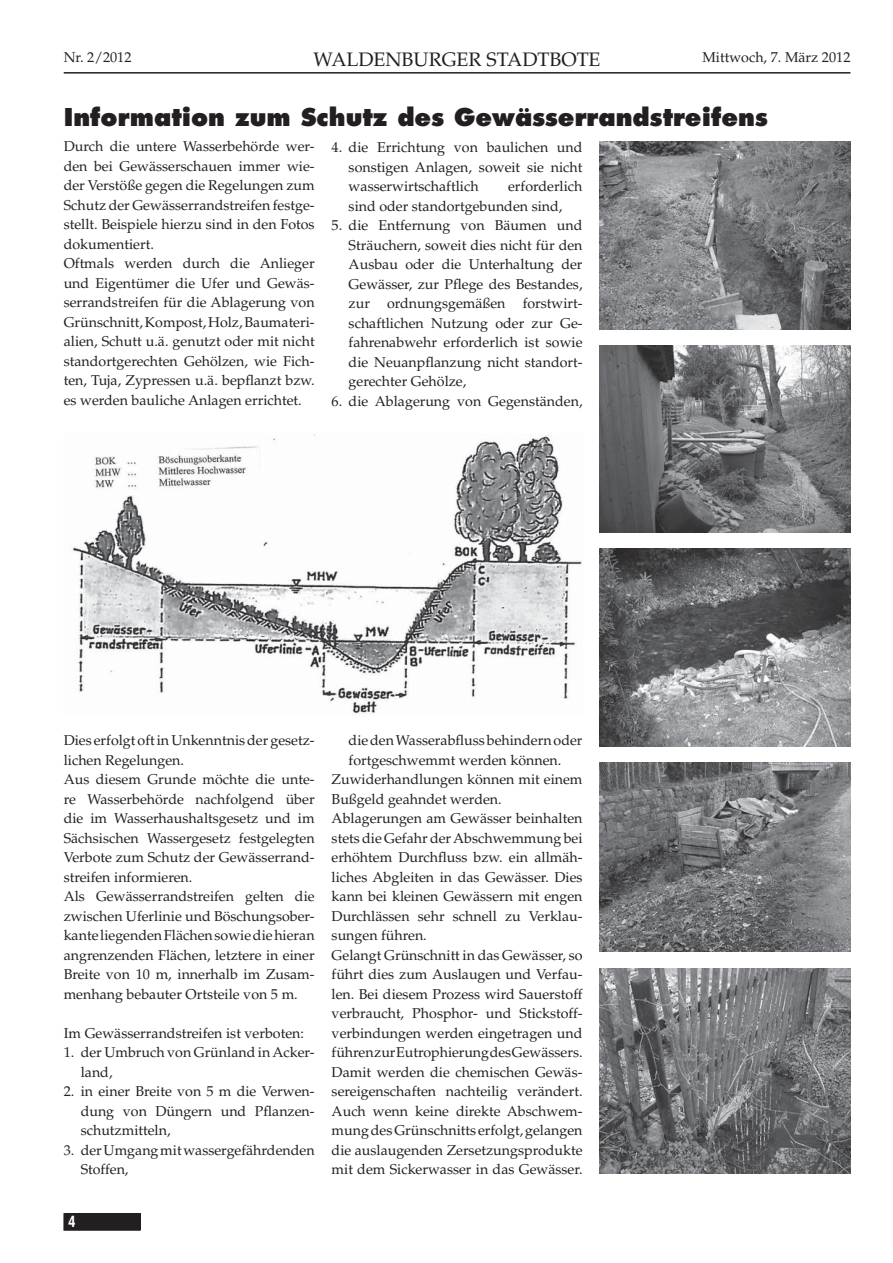
<style>
.page{position:relative;width:893px;height:1263px;background:#fff}
.page>*{position:absolute;margin:0;border:0;box-sizing:border-box;transform-origin:0 0}
.t1{font:800 24px "Futura LT";color:#231f20}
.t2{font:19.5px "Palatino";color:#231f20}
.t3{font:700 condensed 15px "Swiss 721 BT";color:#fff}
.t4{font:14.25px/19.5px "Palatino";color:#231f20}
</style>
<div class="page">
<hr style="left:64px;top:72px;width:786px;height:2px;background:#231f20">
<div style="left:64px;top:1214px;width:76px;height:16px;background:#231f20"></div>
<div style="left:64px;top:1213px;width:76px;height:17px;border:1px solid #231f20"></div>
<img style="left:72px;top:434px;width:510px;height:280px">
<img style="left:599px;top:141px;width:251px;height:188px">
<img style="left:599px;top:345px;width:251px;height:188px">
<img style="left:599px;top:549px;width:251px;height:197px">
<img style="left:599px;top:763px;width:251px;height:188px">
<img style="left:599px;top:968px;width:251px;height:206px">
<p class="t4" style="left:64px;top:49px;width:69px">Nr. 2/2012</p>
<h2 class="t2" style="left:314px;top:52px;width:288px">WALDENBURGER STADTBOTE</h2>
<p class="t4" style="left:702px;top:49px;width:150px">Mittwoch, 7. März 2012</p>
<h1 class="t1" style="left:64px;top:102px;width:706px">Information zum Schutz des Gewässerrandstreifens</h1>
<p class="t4" style="left:64px;top:138px;width:252px">Durch die untere Wasserbehörde wer&shy;den bei Gewässerschauen immer wie&shy;der Verstöße gegen die Regelungen zum Schutz der Gewässerrandstreifen festge&shy;stellt. Beispiele hierzu sind in den Fotos dokumentiert.<br>Oftmals werden durch die Anlieger und Eigentümer die Ufer und Gewäs&shy;serrandstreifen für die Ablagerung von Grünschnitt, Kompost, Holz, Baumateri&shy;alien, Schutt u.ä. genutzt oder mit nicht standortgerechten Gehölzen, wie Fich&shy;ten, Tuja, Zypressen u.ä. bepflanzt bzw. es werden bauliche Anlagen errichtet.</p>
<p class="t4" style="left:349px;top:139px;width:235px;text-align:justify;text-indent:-17px">4. die Errichtung von baulichen und sonstigen Anlagen, soweit sie nicht wasserwirtschaftlich</p>
<p class="t4" style="left:349px;top:178px;width:235px;text-indent:159px">erforderlich sind oder standortgebunden sind,</p>
<p class="t4" style="left:349px;top:217px;width:235px;text-align:justify;text-indent:-17px">5. die Entfernung von Bäumen und Sträuchern, soweit dies nicht für den Ausbau oder die Unterhaltung der Gewässer, zur Pflege des Bestandes, zur ordnungsgemäßen forstwirt&shy;schaftlichen Nutzung oder zur Ge&shy;fahrenabwehr erforderlich ist sowie die Neuanpflanzung nicht standort&shy;gerechter Gehölze,</p>
<p class="t4" style="left:332px;top:393px;width:252px">6. die Ablagerung von Gegenständen,</p>
<p class="t4" style="left:64px;top:732px;width:252px">Dies erfolgt oft in Unkenntnis der gesetz&shy;lichen Regelungen.<br>Aus diesem Grunde möchte die unte&shy;re Wasserbehörde nachfolgend über die im Wasserhaushaltsgesetz und im Sächsischen Wassergesetz festgelegten Verbote zum Schutz der Gewässerrand&shy;streifen informieren.<br>Als Gewässerrandstreifen gelten die zwischen Uferlinie und Böschungsober&shy;kante liegenden Flächen sowie die hieran angrenzenden Flächen, letztere in einer Breite von 10 m, innerhalb im Zusam&shy;menhang bebauter Ortsteile von 5 m.</p>
<p class="t4" style="left:64px;top:1025px;width:242px">Im Gewässerrandstreifen ist verboten:</p>
<p class="t4" style="left:81px;top:1044px;width:235px;text-indent:-17px">1. der Umbruch von Grünland in Acker&shy;land,</p>
<p class="t4" style="left:81px;top:1083px;width:235px;text-align:justify;text-indent:-17px">2. in einer Breite von 5 m die Verwen&shy;dung von Düngern und Pflanzen&shy;schutzmitteln,</p>
<p class="t4" style="left:81px;top:1142px;width:235px;text-indent:-17px">3. der Umgang mit wassergefährdenden<br>Stoffen,</p>
<p class="t3" style="left:68px;top:1212px;width:9px">4</p>
<p class="t4" style="left:349px;top:732px;width:235px">die den Wasserabfluss behindern oder</p>
<p class="t4" style="left:349px;top:752px;width:214px">fortgeschwemmt werden können.</p>
<p class="t4" style="left:332px;top:771px;width:252px">Zuwiderhandlungen können mit einem</p>
<p class="t4" style="left:332px;top:791px;width:172px">Bußgeld geahndet werden.</p>
<p class="t4" style="left:332px;top:810px;width:252px">Ablagerungen am Gewässer beinhalten</p>
<p class="t4" style="left:332px;top:830px;width:252px">stets die Gefahr der Abschwemmung bei</p>
<p class="t4" style="left:332px;top:849px;width:252px">erhöhtem Durchfluss bzw. ein allmäh-</p>
<p class="t4" style="left:332px;top:869px;width:252px">liches Abgleiten in das Gewässer. Dies</p>
<p class="t4" style="left:332px;top:888px;width:252px">kann bei kleinen Gewässern mit engen</p>
<p class="t4" style="left:332px;top:908px;width:252px">Durchlässen sehr schnell zu Verklau-</p>
<p class="t4" style="left:332px;top:927px;width:97px">sungen führen.</p>
<p class="t4" style="left:332px;top:947px;width:252px">Gelangt Grünschnitt in das Gewässer, so</p>
<p class="t4" style="left:332px;top:966px;width:252px">führt dies zum Auslaugen und Verfau-</p>
<p class="t4" style="left:332px;top:986px;width:252px">len. Bei diesem Prozess wird Sauerstoff</p>
<p class="t4" style="left:332px;top:1005px;width:252px">verbraucht, Phosphor- und Stickstoff-</p>
<p class="t4" style="left:332px;top:1025px;width:252px">verbindungen werden eingetragen und</p>
<p class="t4" style="left:332px;top:1044px;width:252px">führen zur Eutrophierung des Gewässers.</p>
<p class="t4" style="left:332px;top:1064px;width:252px">Damit werden die chemischen Gewäs-</p>
<p class="t4" style="left:332px;top:1083px;width:252px">sereigenschaften nachteilig verändert.</p>
<p class="t4" style="left:332px;top:1103px;width:252px">Auch wenn keine direkte Abschwem-</p>
<p class="t4" style="left:332px;top:1122px;width:252px">mung des Grünschnitts erfolgt, gelangen</p>
<p class="t4" style="left:332px;top:1142px;width:252px">die auslaugenden Zersetzungsprodukte</p>
<p class="t4" style="left:332px;top:1161px;width:252px">mit dem Sickerwasser in das Gewässer.</p>
</div>
